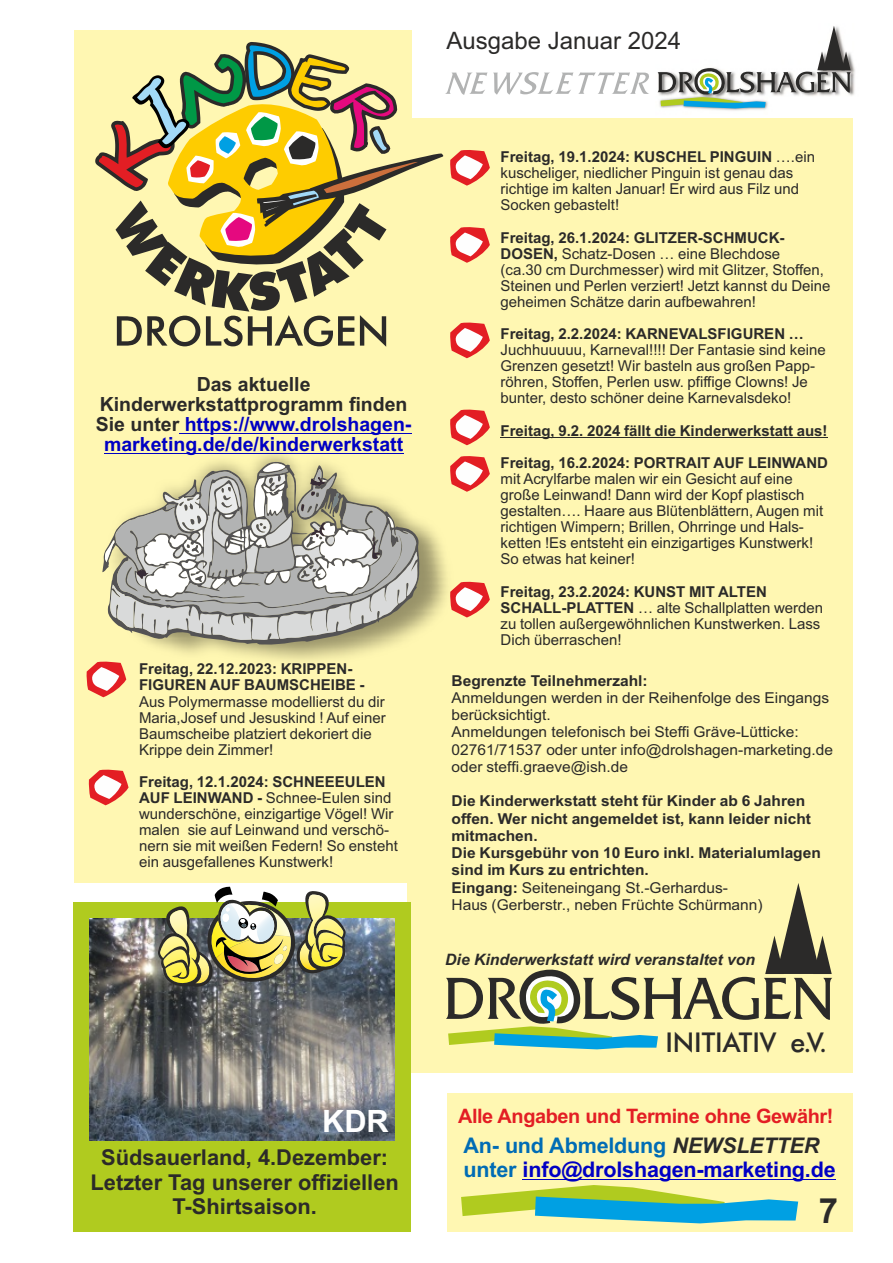
<style>
.page{position:relative;width:893px;height:1263px;background:#fff}
.page>*{position:absolute;margin:0;border:0;box-sizing:border-box;transform-origin:0 0}
.t1{font:700 34.8px "Arial";color:#2b2a29}
.t2{font:700 30.75px "Arial";color:#fefefe}
.t3{font:500 27.3px "Futura BT";letter-spacing:-.005em;color:#2b2a29}
.t4{font:24px "Arial";color:#2b2a29}
.t5{font:700 21.9px/24.5px "Arial";color:#2b2a29;text-align:center}
.t6{font:700 21.6px/23.4px "Arial";letter-spacing:-.01em;color:#0000c4}
.t7{font:700 19.95px "Arial";letter-spacing:-.02em;color:#e31e24}
.t8{font:700 19.5px/20.1px "Arial";color:#0000c4;text-align:center}
.t9{font:italic 700 15.75px "Arial";color:#2b2a29}
.t10{font:15px/16px "Arial";color:#2b2a29}
.t11{font:700 15px/17.2px "Arial";color:#2b2a29}
.s1{color:#2b2a29}
.s2{font-weight:700}
.s3{font-weight:400}
.s4{color:#006cb5}
.s5{font-style:italic;color:#2b2a29}
</style>
<div class="page">
<div style="left:407px;top:119px;width:446px;height:954px;background:#fff7b2"></div>
<div style="left:75px;top:30px;width:337px;height:852px;background:#fff7b2"></div>
<svg style="left:87px;top:681px;width:38px;height:16px"></svg>
<svg style="left:89px;top:769px;width:40px;height:36px"></svg>
<svg style="left:450px;top:409px;width:40px;height:25px"></svg>
<svg style="left:484px;top:457px;width:6px;height:24px"></svg>
<svg style="left:484px;top:583px;width:6px;height:24px"></svg>
<svg style="left:95px;top:42px;width:554px;height:316px"></svg>
<img style="left:657px;top:55px;width:198px;height:56px">
<svg style="left:658px;top:26px;width:193px;height:82px"></svg>
<hr style="left:500px;top:437px;width:328px;height:1px;background:#2b2a29">
<div style="left:447px;top:1094px;width:406px;height:138px;background:#fff7b2"></div>
<svg style="left:461px;top:1185px;width:337px;height:38px"></svg>
<hr style="left:523px;top:1179px;width:313px;height:1px;background:#0000c4">
<svg style="left:446px;top:883px;width:386px;height:166px"></svg>
<img style="left:74px;top:433px;width:410px;height:248px">
<svg style="left:102px;top:460px;width:318px;height:185px"></svg>
<svg style="left:105px;top:463px;width:315px;height:177px"></svg>
<div style="left:73px;top:903px;width:337px;height:329px;background:#b0cb1f"></div>
<img style="left:89px;top:919px;width:306px;height:221px">
<img style="left:156px;top:886px;width:192px;height:102px">
<h3 class="t4" style="left:446px;top:32px;width:236px">Ausgabe Januar 2024</h3>
<h3 class="t8" style="left:96px;top:376px;width:317px"><span class="s1">Das aktuelle<br>Kinderwerkstattprogramm finden<br>Sie unter</span> https://www.drolshagen&shy;marketing.de/de/kinderwerkstatt</h3>
<p class="t11" style="left:139px;top:662px;width:227px;line-height:16px">Freitag, 22.12.2023: KRIPPEN-<br>FIGUREN AUF BAUMSCHEIBE -</p>
<p class="t10" style="left:139px;top:695px;width:248px">Aus Polymermasse modellierst du dir Maria,Josef und Jesuskind ! Auf einer Baumscheibe platziert dekoriert die Krippe dein Zimmer!</p>
<p class="t10" style="left:139px;top:775px;width:260px"><span class="s2">Freitag, 12.1.2024: SCHNEEEULEN AUF LEINWAND -</span> Schnee-Eulen sind wunderschöne, einzigartige Vögel! Wir malen sie auf Leinwand und verschö&shy;nern sie mit weißen Federn! So ensteht ein ausgefallenes Kunstwerk!</p>
<h2 class="t2" style="left:322px;top:1109px;width:68px">KDR</h2>
<h3 class="t5" style="left:91px;top:1147px;width:310px">Südsauerland, 4.Dezember:<br>Letzter Tag unserer offiziellen<br>T-Shirtsaison.</h3>
<p class="t10" style="left:500px;top:150px;width:316px"><span class="s2">Freitag, 19.1.2024: KUSCHEL PINGUIN</span> ….ein kuscheliger, niedlicher Pinguin ist genau das richtige im kalten Januar! Er wird aus Filz und Socken gebastelt!</p>
<p class="t10" style="left:500px;top:231px;width:332px"><span class="s2">Freitag, 26.1.2024: GLITZER-SCHMUCK-DOSEN,</span> Schatz-Dosen … eine Blechdose<br>(ca.30 cm Durchmesser) wird mit Glitzer, Stoffen, Steinen und Perlen verziert! Jetzt kannst du Deine geheimen Schätze darin aufbewahren!</p>
<p class="t11" style="left:500px;top:327px;width:305px">Freitag, 2.2.2024: KARNEVALSFIGUREN …</p>
<p class="t10" style="left:500px;top:343px;width:327px">Juchhuuuuu, Karneval!!!! Der Fantasie sind keine Grenzen gesetzt! Wir basteln aus großen Papp&shy;röhren, Stoffen, Perlen usw. pfiffige Clowns! Je bunter, desto schöner deine Karnevalsdeko!</p>
<p class="t11" style="left:500px;top:416px;width:329px;line-height:32.1px">Freitag, 9.2. 2024 fällt die Kinderwerkstatt aus!<br>Freitag, 16.2.2024: PORTRAIT AUF LEINWAND</p>
<p class="t10" style="left:500px;top:472px;width:324px">mit Acrylfarbe malen wir ein Gesicht auf eine große Leinwand! Dann wird der Kopf plastisch gestalten…. Haare aus Blütenblättern, Augen mit richtigen Wimpern; Brillen, Ohrringe und Hals&shy;ketten !Es entsteht ein einzigartiges Kunstwerk!<br>So etwas hat keiner!</p>
<p class="t10" style="left:500px;top:585px;width:324px"><span class="s2">Freitag, 23.2.2024: KUNST MIT ALTEN SCHALL-PLATTEN</span> … alte Schallplatten werden zu tollen außergewöhnlichen Kunstwerken. Lass Dich überraschen!</p>
<p class="t11" style="left:451px;top:673px;width:198px">Begrenzte Teilnehmerzahl:</p>
<p class="t10" style="left:451px;top:690px;width:383px;line-height:17.2px">Anmeldungen werden in der Reihenfolge des Eingangs berücksichtigt.<br>Anmeldungen telefonisch bei Steffi Gräve-Lütticke:<br>02761/71537 oder unter info@drolshagen-marketing.de oder steffi.graeve@ish.de</p>
<p class="t11" style="left:451px;top:794px;width:371px">Die Kinderwerkstatt steht für Kinder ab 6 Jahren offen. Wer nicht angemeldet ist, kann leider nicht mitmachen.<br>Die Kursgebühr von 10 Euro inkl. Materialumlagen sind im Kurs zu entrichten.<br>Eingang: <span class="s3">Seiteneingang St.-Gerhardus-<br>Haus (Gerberstr., neben Früchte Schürmann)</span></p>
<p class="t9" style="left:445px;top:953px;width:311px">Die Kinderwerkstatt wird veranstaltet von</p>
<h3 class="t3" style="left:665px;top:1031px;width:163px">INITIATIV e.V.</h3>
<h3 class="t7" style="left:458px;top:1108px;width:377px">Alle Angaben und Termine ohne Gewähr!</h3>
<h3 class="t6" style="left:463px;top:1136px;width:374px"><span class="s4">An- und Abmeldung</span> <span class="s5">NEWSLETTER </span><span class="s4">unter</span> info@drolshagen-marketing.de</h3>
<h1 class="t1" style="left:819px;top:1197px;width:21px">7</h1>
</div>
